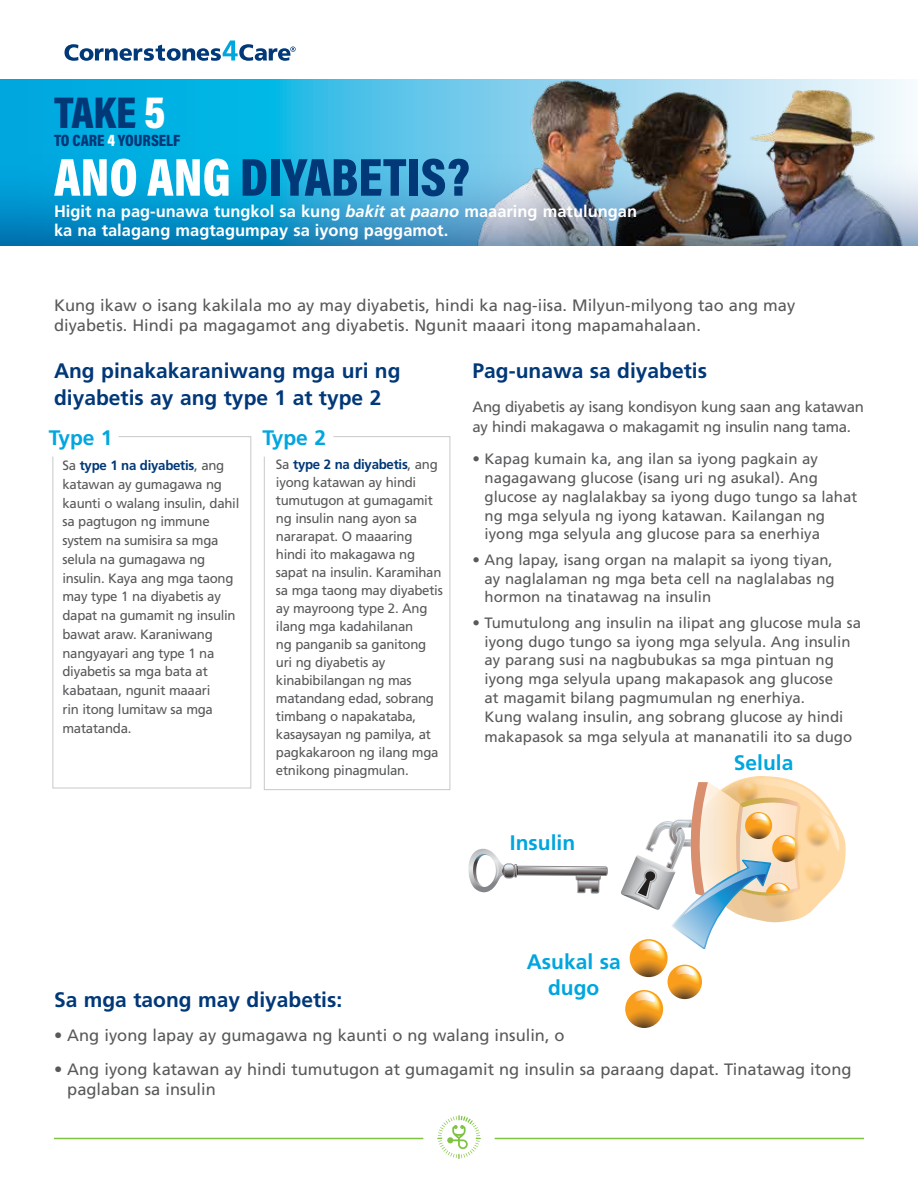
<style>
.page{position:relative;width:918px;height:1188px;background:#fff}
.page>*{position:absolute;margin:0;border:0;box-sizing:border-box;transform-origin:0 0}
.t1{font:54px "Acumin Variable Concept";color:#003878}
.t2{font:45px "Acumin Variable Concept";color:#003878}
.t3{font:700 21px/27px "Frutiger LT Std";color:#003878}
.t4{font:700 21px/25.2px "Frutiger LT Std";color:#00a6de;text-align:center}
.t5{font:16.5px/20.2px "Frutiger LT Std";color:#58595b}
.t6{font:700 16.5px/19.5px "Frutiger LT Std";color:#fff}
.t7{font:16.5px "Acumin Variable Concept";color:#003878}
.t8{font:15px/18.8px "Frutiger LT Std";color:#58595b}
.t9{font:15px/20.2px "Frutiger LT Std";letter-spacing:-.02em;color:#58595b}
.t10{font:13.5px/18px "Frutiger LT Std";letter-spacing:-.02em;color:#58595b}
.s1{color:#fff}
.s2{font-style:italic}
.s3{font-weight:700;color:#003878}
</style>
<div class="page">
<svg style="left:0;top:79px;width:326px;height:74px;background:#05b1e2"></svg>
<img style="left:326px;top:79px;width:584px;height:74px">
<img style="left:0;top:153px;width:918px;height:93px">
<svg style="left:64px;top:40px;width:232px;height:21px"></svg>
<hr style="left:54px;top:1138px;width:369px;height:1px;background:#80c342">
<hr style="left:495px;top:1138px;width:369px;height:1px;background:#80c342">
<svg style="left:437px;top:1115px;width:44px;height:44px"></svg>
<svg style="left:52px;top:436px;width:200px;height:353px"></svg>
<svg style="left:264px;top:436px;width:187px;height:354px"></svg>
<svg style="left:468px;top:849px;width:140px;height:45px"></svg>
<svg style="left:625px;top:990px;width:38px;height:38px"></svg>
<svg style="left:621px;top:776px;width:225px;height:242px"></svg>
<h2 class="t2" style="left:54px;top:81px;width:113px">TAKE <span class="s1">5</span></h2>
<p class="t7" style="left:54px;top:128px;width:128px">TO CARE <span class="s1">4</span> YOURSELF</p>
<h1 class="t1" style="left:54px;top:140px;width:417px"><span class="s1">ANO ANG</span> DIYABETIS?</h1>
<p class="t6" style="left:54px;top:201px;width:585px">Higit na pag-unawa tungkol sa kung <span class="s2">bakit</span> at <span class="s2">paano</span> maaaring matulungan ka na talagang magtagumpay sa iyong paggamot.</p>
<p class="t5" style="left:54px;top:295px;width:743px">Kung ikaw o isang kakilala mo ay may diyabetis, hindi ka nag-iisa. Milyun-milyong tao ang may diyabetis. Hindi pa magagamot ang diyabetis. Ngunit maaari itong mapamahalaan.</p>
<h3 class="t3" style="left:54px;top:357px;width:348px">Ang pinakakaraniwang mga uri ng diyabetis ay ang type 1 at type 2</h3>
<h3 class="t3" style="left:473px;top:357px;width:236px">Pag-unawa sa diyabetis</h3>
<p class="t9" style="left:472px;top:397px;width:393px">Ang diyabetis ay isang kondisyon kung saan ang katawan ay hindi makagawa o makagamit ng insulin nang tama.</p>
<p class="t8" style="left:485px;top:450px;width:374px;text-indent:-12px">• Kapag kumain ka, ang ilan sa iyong pagkain ay nagagawang glucose (isang uri ng asukal). Ang glucose ay naglalakbay sa iyong dugo tungo sa lahat ng mga selyula ng iyong katawan. Kailangan ng iyong mga selyula ang glucose para sa enerhiya</p>
<p class="t8" style="left:485px;top:550px;width:352px;text-indent:-12px">• Ang lapay, isang organ na malapit sa iyong tiyan, ay naglalaman ng mga beta cell na naglalabas ng hormon na tinatawag na insulin</p>
<p class="t8" style="left:485px;top:613px;width:378px;text-indent:-12px">• Tumutulong ang insulin na ilipat ang glucose mula sa iyong dugo tungo sa iyong mga selyula. Ang insulin ay parang susi na nagbubukas sa mga pintuan ng iyong mga selyula upang makapasok ang glucose<br>at magamit bilang pagmumulan ng enerhiya.<br>Kung walang insulin, ang sobrang glucose ay hindi</p>
<p class="t8" style="left:485px;top:727px;width:369px">makapasok sa mga selyula at mananatili ito sa dugo</p>
<h3 class="t4" style="left:262px;top:425px;width:65px">Type 2</h3>
<p class="t10" style="left:276px;top:456px;width:168px">Sa <span class="s3">type 2 na diyabetis</span>, ang iyong katawan ay hindi tumutugon at gumagamit ng insulin nang ayon sa nararapat. O maaaring hindi ito makagawa ng sapat na insulin. Karamihan sa mga taong may diyabetis ay mayroong type 2. Ang ilang mga kadahilanan<br>ng panganib sa ganitong uri ng diyabetis ay kinabibilangan ng mas matandang edad, sobrang timbang o napakataba, kasaysayan ng pamilya, at pagkakaroon ng ilang mga etnikong pinagmulan.</p>
<h3 class="t4" style="left:49px;top:425px;width:65px">Type 1</h3>
<p class="t10" style="left:62px;top:456px;width:178px;line-height:18.8px">Sa <span class="s3">type 1 na diyabetis</span>, ang katawan ay gumagawa ng kaunti o walang insulin, dahil sa pagtugon ng immune system na sumisira sa mga selula na gumagawa ng insulin. Kaya ang mga taong may type 1 na diyabetis ay dapat na gumamit ng insulin bawat araw. Karaniwang nangyayari ang type 1 na diyabetis sa mga bata at kabataan, ngunit maaari<br>rin itong lumitaw sa mga matatanda.</p>
<h3 class="t4" style="left:734px;top:750px;width:61px">Selula</h3>
<h3 class="t4" style="left:510px;top:830px;width:67px">Insulin</h3>
<h3 class="t4" style="left:527px;top:950px;width:95px">Asukal sa dugo</h3>
<h3 class="t3" style="left:54px;top:986px;width:290px">Sa mga taong may diyabetis:</h3>
<p class="t5" style="left:54px;top:1025px;width:512px">• Ang iyong lapay ay gumagawa ng kaunti o ng walang insulin, o</p>
<p class="t5" style="left:67px;top:1059px;width:786px;text-indent:-13px">• Ang iyong katawan ay hindi tumutugon at gumagamit ng insulin sa paraang dapat. Tinatawag itong paglaban sa insulin</p>
</div>
